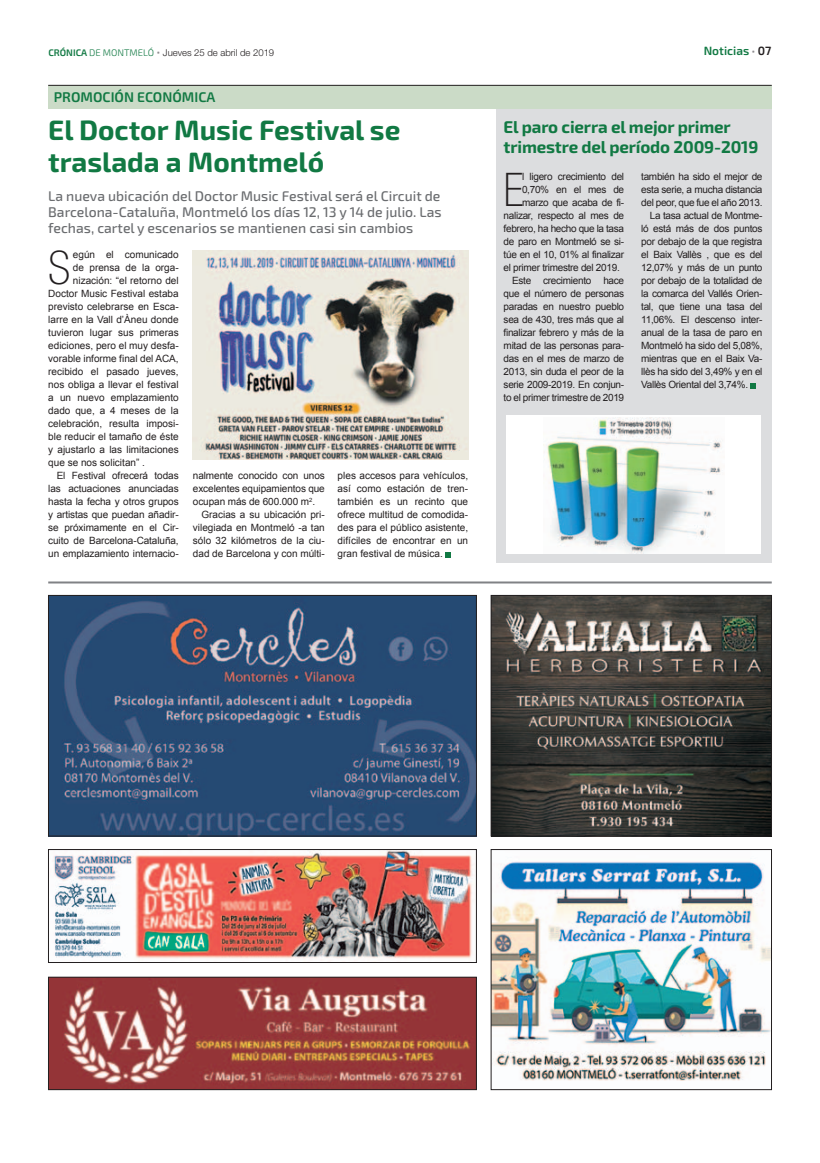
<style>
.page{position:relative;width:820px;height:1163px;background:#fff}
.page>*{position:absolute;margin:0;border:0;box-sizing:border-box;transform-origin:0 0}
.t1{font:100 condensed 46.4px "Helvetica Neue";color:#231f20}
.t2{font:700 28px/32px "Exo 2";color:#117943}
.t3{font:700 17px/20px "Exo 2";letter-spacing:-.01em;color:#117943}
.t4{font:500 14px/16px "Exo 2";color:#6a6c6f;text-align:justify}
.t5{font:600 14px "Exo 2";color:#117943}
.t6{font:600 12px "Exo 2";color:#117943}
.t7{font:10px/13px "Arial";letter-spacing:-.01em;color:#231f20;text-align:justify}
.t8{font:10px "Arial";letter-spacing:-.03em;color:#231f20}
.t9{font:300 9.5px "Helvetica Neue";color:#231f20}
.s1{font-family:"Exo 2";font-weight:600;color:#117943}
.s2{font-family:"Exo 2";color:#117943}
.s3{font-family:"Exo 2";font-weight:700;font-size:13px;color:#8d8b8e}
.s4{font-weight:700;font-size:13px;color:#8d8b8e}
.s5{color:#231f20}
</style>
<div class="page">
<hr style="left:48px;top:581px;width:723px;height:2px;background:#808285">
<img style="left:53px;top:851px;width:420px;height:108px">
<div style="left:48px;top:849px;width:428px;height:113px;border:1px solid #231f20"></div>
<img style="left:50px;top:978px;width:424px;height:109px">
<div style="left:48px;top:976px;width:428px;height:113px;border:1px solid #231f20"></div>
<img style="left:50px;top:597px;width:424px;height:237px">
<div style="left:48px;top:595px;width:428px;height:241px;border:1px solid #231f20"></div>
<div style="left:496px;top:108px;width:275px;height:455px;background:#dcdddf"></div>
<div style="left:48px;top:85px;width:723px;height:24px;background:#cbdbc7"></div>
<hr style="left:48px;top:85px;width:723px;height:1px;background:#231f20">
<svg style="left:445px;top:552px;width:5px;height:5px"></svg>
<svg style="left:750px;top:383px;width:5px;height:5px"></svg>
<div style="left:506px;top:415px;width:254px;height:138px;background:#fff"></div>
<img style="left:543px;top:417px;width:178px;height:136px">
<img style="left:193px;top:251px;width:275px;height:208px">
<img style="left:492px;top:861px;width:277px;height:220px">
<div style="left:490px;top:849px;width:281px;height:240px;border:1px solid #231f20"></div>
<img style="left:492px;top:597px;width:277px;height:237px">
<div style="left:490px;top:595px;width:281px;height:241px;border:1px solid #231f20"></div>
<p class="t9" style="left:48px;top:46px;width:227px"><span class="s1">CRÓNICA</span> <span class="s2">DE MONTMELÓ</span> <span class="s3">·</span> Jueves 25 de abril de 2019</p>
<p class="t6" style="left:703px;top:43px;width:69px">Noticias <span class="s4">·</span> <span class="s5">07</span></p>
<h3 class="t5" style="left:54px;top:88px;width:163px">PROMOCIÓN ECONÓMICA</h3>
<h2 class="t2" style="left:48px;top:115px;width:353px">El Doctor Music Festival se traslada a Montmeló</h2>
<h3 class="t3" style="left:503px;top:117px;width:256px">El paro cierra el mejor primer trimestre del período 2009-2019</h3>
<p class="t8" style="left:641px;top:170px;width:123px">también ha sido el mejor de</p>
<p class="t8" style="left:641px;top:183px;width:123px">esta serie, a mucha distancia</p>
<p class="t8" style="left:641px;top:196px;width:123px">del peor, que fue el año 2013.</p>
<p class="t8" style="left:649px;top:209px;width:114px">La tasa actual de Montme-</p>
<p class="t8" style="left:641px;top:222px;width:123px">ló está más de dos puntos</p>
<p class="t8" style="left:641px;top:235px;width:123px">por debajo de la que registra</p>
<p class="t8" style="left:641px;top:248px;width:123px">el Baix Vallès , que es del</p>
<p class="t8" style="left:641px;top:261px;width:123px">12,07% y más de un punto</p>
<p class="t8" style="left:641px;top:274px;width:123px">por debajo de la totalidad de</p>
<p class="t8" style="left:641px;top:287px;width:123px">la comarca del Vallés Orien-</p>
<p class="t8" style="left:641px;top:300px;width:123px">tal, que tiene una tasa del</p>
<p class="t8" style="left:641px;top:313px;width:123px">11,06%. El descenso inter-</p>
<p class="t8" style="left:641px;top:326px;width:123px">anual de la tasa de paro en</p>
<p class="t8" style="left:641px;top:339px;width:123px">Montmeló ha sido del 5,08%,</p>
<p class="t8" style="left:641px;top:352px;width:123px">mientras que en el Baix Va-</p>
<p class="t8" style="left:641px;top:365px;width:123px">llès ha sido del 3,49% y en el</p>
<p class="t8" style="left:641px;top:378px;width:108px">Vallès Oriental del 3,74%.</p>
<h1 class="t1" style="left:503px;top:164px;width:21px">E</h1>
<p class="t8" style="left:522px;top:170px;width:104px">l ligero crecimiento del</p>
<p class="t8" style="left:522px;top:183px;width:104px">0,70% en el mes de</p>
<p class="t8" style="left:522px;top:196px;width:104px">marzo que acaba de fi-</p>
<p class="t8" style="left:503px;top:209px;width:122px">nalizar, respecto al mes de</p>
<p class="t8" style="left:503px;top:222px;width:122px">febrero, ha hecho que la tasa</p>
<p class="t8" style="left:503px;top:235px;width:122px">de paro en Montmeló se si-</p>
<p class="t8" style="left:503px;top:248px;width:122px">túe en el 10, 01% al finalizar</p>
<p class="t8" style="left:503px;top:261px;width:118px">el primer trimestre del 2019.</p>
<p class="t8" style="left:512px;top:274px;width:113px">Este crecimiento hace</p>
<p class="t8" style="left:503px;top:287px;width:122px">que el número de personas</p>
<p class="t8" style="left:503px;top:300px;width:122px">paradas en nuestro pueblo</p>
<p class="t8" style="left:503px;top:313px;width:122px">sea de 430, tres más que al</p>
<p class="t8" style="left:503px;top:326px;width:122px">finalizar febrero y más de la</p>
<p class="t8" style="left:503px;top:339px;width:122px">mitad de las personas para-</p>
<p class="t8" style="left:503px;top:352px;width:122px">das en el mes de marzo de</p>
<p class="t8" style="left:503px;top:365px;width:122px">2013, sin duda el peor de la</p>
<p class="t8" style="left:503px;top:378px;width:122px">serie 2009-2019. En conjun-</p>
<p class="t8" style="left:503px;top:391px;width:122px">to el primer trimestre de 2019</p>
<h3 class="t4" style="left:48px;top:189px;width:395px">La nueva ubicación del Doctor Music Festival será el Circuit de Barcelona-Cataluña, Montmeló los días 12, 13 y 14 de julio. Las fechas, cartel y escenarios se mantienen casi sin cambios</h3>
<h1 class="t1" style="left:48px;top:242px;width:24px">S</h1>
<p class="t7" style="left:73px;top:248px;width:107px">egún el comunicado</p>
<p class="t7" style="left:73px;top:261px;width:107px">de prensa de la orga-</p>
<p class="t7" style="left:73px;top:274px;width:107px">nización: “el retorno del</p>
<p class="t7" style="left:48px;top:287px;width:132px">Doctor Music Festival estaba</p>
<p class="t7" style="left:48px;top:300px;width:132px">previsto celebrarse en Esca-</p>
<p class="t7" style="left:48px;top:313px;width:132px">larre en la Vall d’Àneu donde</p>
<p class="t7" style="left:48px;top:326px;width:132px">tuvieron lugar sus primeras</p>
<p class="t7" style="left:48px;top:339px;width:132px">ediciones, pero el muy desfa-</p>
<p class="t7" style="left:48px;top:352px;width:132px">vorable informe final del ACA,</p>
<p class="t7" style="left:48px;top:365px;width:132px">recibido el pasado jueves,</p>
<p class="t7" style="left:48px;top:378px;width:132px">nos obliga a llevar el festival</p>
<p class="t7" style="left:48px;top:391px;width:132px">a un nuevo emplazamiento</p>
<p class="t7" style="left:48px;top:404px;width:132px">dado que, a 4 meses de la</p>
<p class="t7" style="left:48px;top:417px;width:132px">celebración, resulta imposi-</p>
<p class="t7" style="left:48px;top:430px;width:132px">ble reducir el tamaño de éste</p>
<p class="t7" style="left:48px;top:443px;width:132px">y ajustarlo a las limitaciones</p>
<p class="t7" style="left:48px;top:456px;width:98px">que se nos solicitan” .</p>
<p class="t7" style="left:57px;top:469px;width:123px">El Festival ofrecerá todas</p>
<p class="t7" style="left:48px;top:482px;width:132px">las actuaciones anunciadas</p>
<p class="t7" style="left:48px;top:495px;width:132px">hasta la fecha y otros grupos</p>
<p class="t7" style="left:48px;top:508px;width:132px">y artistas que puedan añadir-</p>
<p class="t7" style="left:48px;top:521px;width:132px">se próximamente en el Cir-</p>
<p class="t7" style="left:48px;top:534px;width:132px">cuito de Barcelona-Cataluña,</p>
<p class="t7" style="left:48px;top:547px;width:132px">un emplazamiento internacio-</p>
<p class="t7" style="left:337px;top:469px;width:132px">ples accesos para vehículos, así como estación de tren&shy;también es un recinto que ofrece multitud de comodida&shy;des para el público asistente, difíciles de encontrar en un gran festival de música.</p>
<p class="t7" style="left:193px;top:469px;width:133px">nalmente conocido con unos</p>
<p class="t7" style="left:193px;top:482px;width:133px">excelentes equipamientos que</p>
<p class="t7" style="left:193px;top:495px;width:124px">ocupan más de 600.000 m<sup>2</sup>.</p>
<p class="t7" style="left:201px;top:508px;width:125px">Gracias a su ubicación pri-</p>
<p class="t7" style="left:193px;top:521px;width:133px">vilegiada en Montmeló -a tan</p>
<p class="t7" style="left:193px;top:534px;width:133px">sólo 32 kilómetros de la ciu-</p>
<p class="t7" style="left:193px;top:547px;width:133px">dad de Barcelona y con múlti-</p>
</div>
